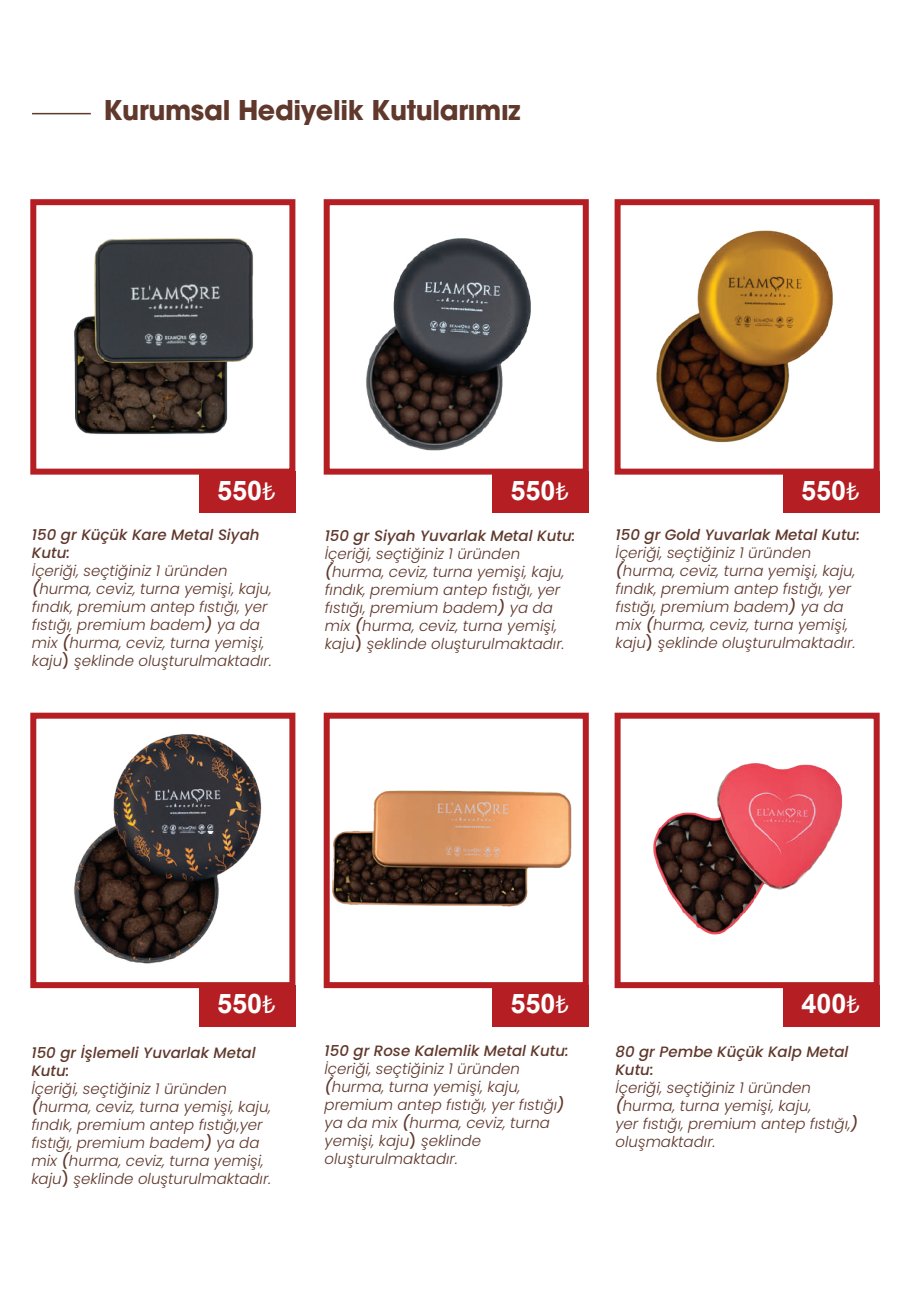
<style>
.page{position:relative;width:910px;height:1293px;background:#fff}
.page>*{position:absolute;margin:0;border:0;box-sizing:border-box;transform-origin:0 0}
.t1{font:700 27px "ITC Avant Garde Pro";letter-spacing:-.015em;color:#60382c}
.t2{font:700 27px "Arial";color:#fff}
.t3{font:italic 300 15px/18px "Poppins";color:#60382c}
.t4{font:italic 500 15px/18px "Poppins";color:#60382c}
.s1{font-family:"Myriad Pro";font-weight:400}
.s2{font-weight:500}
.s3{font-weight:500;font-style:normal}
</style>
<div class="page">
<div style="left:30px;top:199px;width:265px;height:275px;border:6px solid #b51f23"></div>
<div style="left:324px;top:199px;width:265px;height:275px;border:6px solid #b51f23"></div>
<hr style="left:32px;top:113px;width:59px;height:1px;background:#60382c">
<img style="left:33px;top:207px;width:259px;height:259px">
<img style="left:30px;top:712px;width:257px;height:277px">
<div style="left:199px;top:471px;width:96px;height:42px;background:#b51f23"></div>
<div style="left:493px;top:472px;width:96px;height:41px;background:#b51f23"></div>
<div style="left:783px;top:471px;width:97px;height:42px;background:#b51f23"></div>
<div style="left:199px;top:985px;width:96px;height:41px;background:#b51f23"></div>
<div style="left:493px;top:985px;width:96px;height:41px;background:#b51f23"></div>
<img style="left:614px;top:199px;width:266px;height:276px">
<img style="left:287px;top:712px;width:328px;height:300px">
<img style="left:610px;top:712px;width:270px;height:273px">
<img style="left:323px;top:207px;width:208px;height:259px">
<div style="left:784px;top:985px;width:96px;height:41px;background:#b51f23"></div>
<h1 class="t1" style="left:104px;top:92px;width:418px">Kurumsal Hediyelik Kutularımız</h1>
<h1 class="t2" style="left:217px;top:472px;width:60px">550<span class="s1">₺</span></h1>
<p class="t4" style="left:32px;top:525px;width:229px">150 gr Küçük Kare Metal Siyah<br>Kutu:</p>
<p class="t3" style="left:32px;top:561px;width:241px">İçeriği, seçtiğiniz 1 üründen <span class="s2">(</span>hurma, ceviz, turna yemişi, kaju, fındık, premium antep fıstığı, yer fıstığı, premium badem<span class="s2">)</span> ya da mix <span class="s2">(</span>hurma, ceviz, turna yemişi, kaju<span class="s3">)</span> şeklinde oluşturulmaktadır.</p>
<h1 class="t2" style="left:510px;top:472px;width:60px">550<span class="s1">₺</span></h1>
<p class="t4" style="left:325px;top:527px;width:252px">150 gr Siyah Yuvarlak Metal Kutu:</p>
<p class="t3" style="left:325px;top:545px;width:241px">İçeriği, seçtiğiniz 1 üründen <span class="s2">(</span>hurma, ceviz, turna yemişi, kaju, fındık, premium antep fıstığı, yer fıstığı, premium badem<span class="s2">)</span> ya da mix <span class="s2">(</span>hurma, ceviz, turna yemişi, kaju<span class="s3">)</span> şeklinde oluşturulmaktadır.</p>
<h1 class="t2" style="left:801px;top:472px;width:60px">550<span class="s1">₺</span></h1>
<p class="t4" style="left:616px;top:525px;width:246px">150 gr Gold Yuvarlak Metal Kutu:</p>
<p class="t3" style="left:616px;top:543px;width:241px">İçeriği, seçtiğiniz 1 üründen <span class="s2">(</span>hurma, ceviz, turna yemişi, kaju, fındık, premium antep fıstığı, yer fıstığı, premium badem<span class="s2">)</span> ya da mix <span class="s2">(</span>hurma, ceviz, turna yemişi, kaju<span class="s3">)</span> şeklinde oluşturulmaktadır.</p>
<h1 class="t2" style="left:217px;top:986px;width:60px">550<span class="s1">₺</span></h1>
<p class="t4" style="left:31px;top:1043px;width:226px">150 gr İşlemeli Yuvarlak Metal<br>Kutu:</p>
<p class="t3" style="left:31px;top:1079px;width:241px">İçeriği, seçtiğiniz 1 üründen <span class="s2">(</span>hurma, ceviz, turna yemişi, kaju, fındık, premium antep fıstığı,yer fıstığı, premium badem<span class="s2">)</span> ya da mix <span class="s2">(</span>hurma, ceviz, turna yemişi, kaju<span class="s3">)</span> şeklinde oluşturulmaktadır.</p>
<h1 class="t2" style="left:510px;top:986px;width:60px">550<span class="s1">₺</span></h1>
<p class="t4" style="left:325px;top:1042px;width:246px">150 gr Rose Kalemlik Metal Kutu:</p>
<p class="t3" style="left:325px;top:1060px;width:242px">İçeriği, seçtiğiniz 1 üründen <span class="s2">(</span>hurma, turna yemişi, kaju, premium antep fıstığı, yer fıstığı<span class="s2">) </span>ya da mix <span class="s2">(</span>hurma, ceviz, turna yemişi, kaju<span class="s3">)</span> şeklinde oluşturulmaktadır.</p>
<h1 class="t2" style="left:801px;top:986px;width:60px">400<span class="s1">₺</span></h1>
<p class="t4" style="left:615px;top:1042px;width:235px">80 gr Pembe Küçük Kalp Metal<br>Kutu:</p>
<p class="t3" style="left:615px;top:1078px;width:244px">İçeriği, seçtiğiniz 1 üründen <span class="s2">(</span>hurma, turna yemişi, kaju,<br>yer fıstığı, premium antep fıstığı,<span class="s2">) </span>oluşmaktadır.</p>
</div>
